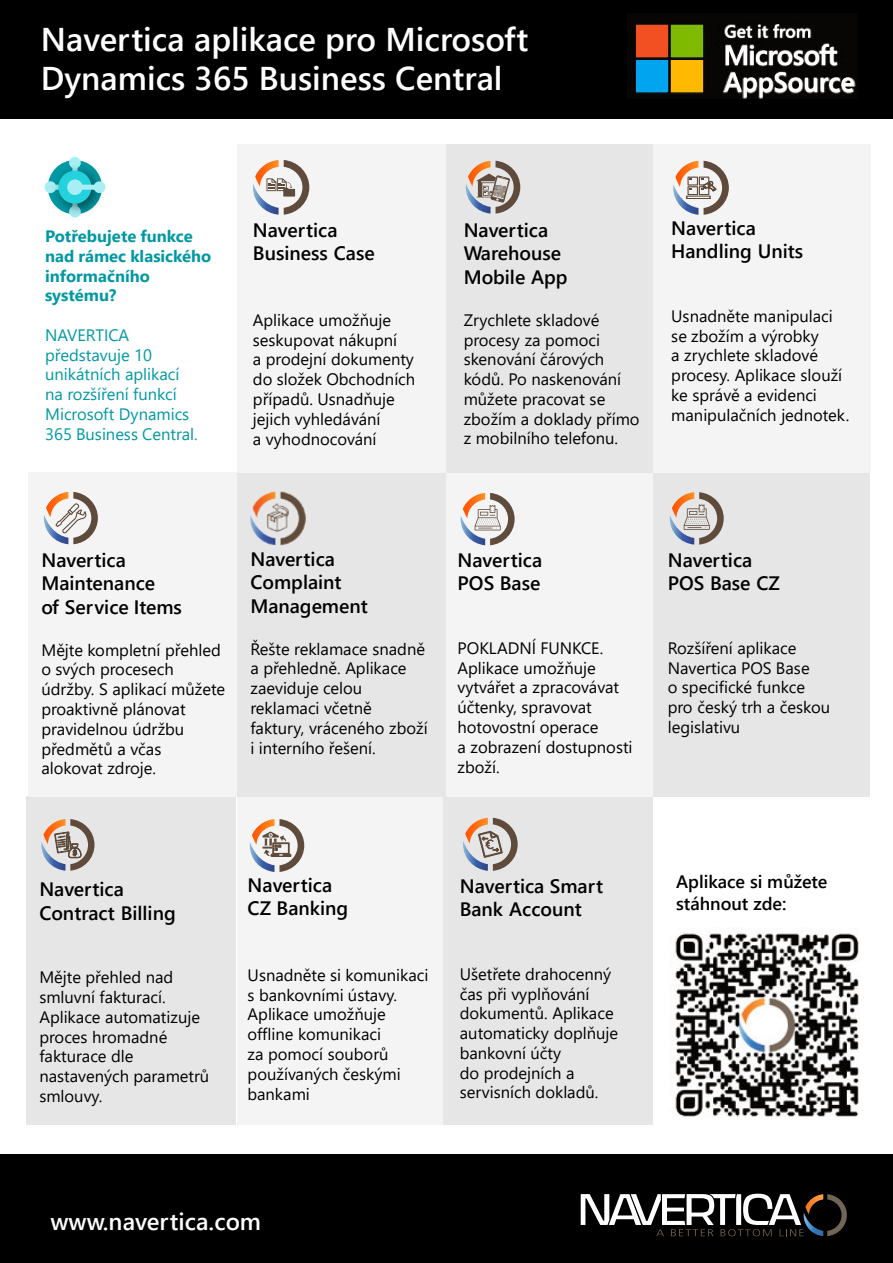
<style>
.page{position:relative;width:893px;height:1263px;background:#fff}
.page>*{position:absolute;margin:0;border:0;box-sizing:border-box;transform-origin:0 0}
.t1{font:600 32.85px/39.6px "Segoe UI";color:#fff}
.t2{font:600 23.85px "Segoe UI";letter-spacing:.005em;color:#fff}
.t3{font:600 19.35px/23.4px "Segoe UI";color:#000}
.t4{font:600 18px/21.6px "Segoe UI";color:#000}
.t5{font:16.5px/19.8px "Segoe UI";color:#000}
.t6{font:16.5px/19.8px "Segoe UI";color:#0198a3}
.t7{font:700 16.5px/19.8px "Segoe UI";color:#0198a3}
.s1{color:#1099a3}
</style>
<div class="page">
<div style="left:237px;top:796px;width:208px;height:329px;background:#f4f4f4"></div>
<div style="left:26px;top:796px;width:210px;height:329px;background:#e6e6e6"></div>
<div style="left:443px;top:796px;width:210px;height:329px;background:#e6e6e6"></div>
<div style="left:447px;top:473px;width:208px;height:324px;background:#f4f4f4"></div>
<div style="left:236px;top:473px;width:210px;height:324px;background:#e6e6e6"></div>
<div style="left:28px;top:473px;width:208px;height:324px;background:#f4f4f4"></div>
<div style="left:653px;top:473px;width:216px;height:324px;background:#e6e6e6"></div>
<div style="left:653px;top:144px;width:218px;height:329px;background:#f4f4f4"></div>
<div style="left:445px;top:144px;width:208px;height:329px;background:#e6e6e6"></div>
<div style="left:237px;top:145px;width:209px;height:328px;background:#f4f4f4"></div>
<div style="left:0;top:0;width:893px;height:119px;background:#000"></div>
<img style="left:675px;top:932px;width:184px;height:185px">
<img style="left:635px;top:22px;width:221px;height:76px">
<svg style="left:253px;top:160px;width:56px;height:55px"></svg>
<svg style="left:466px;top:161px;width:54px;height:53px"></svg>
<svg style="left:250px;top:819px;width:54px;height:53px"></svg>
<svg style="left:461px;top:493px;width:54px;height:52px"></svg>
<svg style="left:670px;top:492px;width:54px;height:53px"></svg>
<svg style="left:44px;top:492px;width:54px;height:52px"></svg>
<svg style="left:673px;top:161px;width:56px;height:54px"></svg>
<svg style="left:41px;top:819px;width:53px;height:52px"></svg>
<img style="left:251px;top:491px;width:55px;height:54px">
<svg style="left:463px;top:818px;width:55px;height:53px"></svg>
<svg style="left:725px;top:25px;width:27px;height:13px"></svg>
<svg style="left:758px;top:25px;width:9px;height:13px"></svg>
<svg style="left:773px;top:24px;width:37px;height:14px"></svg>
<svg style="left:725px;top:72px;width:128px;height:25px"></svg>
<svg style="left:726px;top:44px;width:111px;height:21px"></svg>
<div style="left:636px;top:25px;width:32px;height:32px;background:#f25022"></div>
<div style="left:671px;top:25px;width:32px;height:32px;background:#7fba00"></div>
<div style="left:636px;top:61px;width:32px;height:31px;background:#00a4ef"></div>
<div style="left:671px;top:61px;width:32px;height:31px;background:#ffb900"></div>
<svg style="left:45px;top:157px;width:60px;height:61px"></svg>
<div style="left:0;top:1154px;width:893px;height:109px;background:#000"></div>
<svg style="left:581px;top:1194px;width:266px;height:42px"></svg>
<h1 class="t1" style="left:41px;top:23px;width:489px">Navertica aplikace pro Microsoft<br>Dynamics 365 Business Central</h1>
<p class="t7" style="left:45px;top:228px;width:168px">Potřebujete funkce nad rámec klasického informačního systému?</p>
<p class="t6" style="left:45px;top:327px;width:154px">NAVERTICA představuje 10 unikátních aplikací na rozšíření funkcí<br>Microsoft Dynamics<br>365 Business Central<span class="s1">.</span></p>
<p class="t3" style="left:253px;top:220px;width:123px">Navertica<br>Business Case</p>
<p class="t5" style="left:253px;top:312px;width:164px">Aplikace umožňuje seskupovat nákupní<br>a prodejní dokumenty do složek Obchodních případů. Usnadňuje jejich vyhledávání<br>a vyhodnocování</p>
<p class="t3" style="left:464px;top:220px;width:105px">Navertica<br>Warehouse<br>Mobile App</p>
<p class="t5" style="left:464px;top:312px;width:177px">Zrychlete skladové procesy za pomoci skenování čárových kódů. Po naskenování můžete pracovat se zbožím a doklady přímo z mobilního telefonu.</p>
<p class="t3" style="left:671px;top:218px;width:133px">Navertica<br>Handling Units</p>
<p class="t5" style="left:671px;top:308px;width:180px">Usnadněte manipulaci se zbožím a výrobky<br>a zrychlete skladové procesy. Aplikace slouží ke správě a evidenci manipulačních jednotek.</p>
<p class="t3" style="left:41px;top:550px;width:142px">Navertica<br>Maintenance<br>of Service Items</p>
<p class="t5" style="left:41px;top:641px;width:185px">Mějte kompletní přehled o svých procesech údržby. S aplikací můžete proaktivně plánovat pravidelnou údržbu předmětů a včas alokovat zdroje.</p>
<p class="t3" style="left:250px;top:549px;width:119px">Navertica<br>Complaint<br>Management</p>
<p class="t5" style="left:250px;top:640px;width:179px">Řešte reklamace snadně a přehledně. Aplikace zaeviduje celou reklamaci včetně faktury, vráceného zboží i interního řešení.</p>
<p class="t3" style="left:458px;top:550px;width:86px">Navertica<br>POS Base</p>
<p class="t5" style="left:458px;top:640px;width:177px">POKLADNÍ FUNKCE.<br>Aplikace umožňuje vytvářet a zpracovávat účtenky, spravovat hotovostní operace<br>a zobrazení dostupnosti zboží.</p>
<p class="t3" style="left:668px;top:550px;width:114px">Navertica<br>POS Base CZ</p>
<p class="t5" style="left:668px;top:640px;width:164px">Rozšíření aplikace<br>Navertica POS Base<br>o specifické funkce pro český trh a českou legislativu</p>
<p class="t3" style="left:39px;top:879px;width:138px">Navertica<br>Contract Billing</p>
<p class="t5" style="left:39px;top:969px;width:171px">Mějte přehled nad smluvní fakturací.<br>Aplikace automatizuje proces hromadné fakturace dle nastavených parametrů smlouvy.</p>
<p class="t3" style="left:248px;top:875px;width:102px">Navertica<br>CZ Banking</p>
<p class="t5" style="left:248px;top:967px;width:182px">Usnadněte si komunikaci s bankovními ústavy.<br>Aplikace umožňuje offline komunikaci<br>za pomocí souborů používaných českými bankami</p>
<p class="t3" style="left:460px;top:876px;width:145px">Navertica Smart<br>Bank Account</p>
<p class="t5" style="left:460px;top:966px;width:160px">Ušetřete drahocenný čas při vyplňování dokumentů. Aplikace automaticky doplňuje bankovní účty<br>do prodejních a servisních dokladů.</p>
<p class="t4" style="left:676px;top:873px;width:153px">Aplikace si můžete stáhnout zde:</p>
<h2 class="t2" style="left:50px;top:1212px;width:212px">www.navertica.com</h2>
</div>
